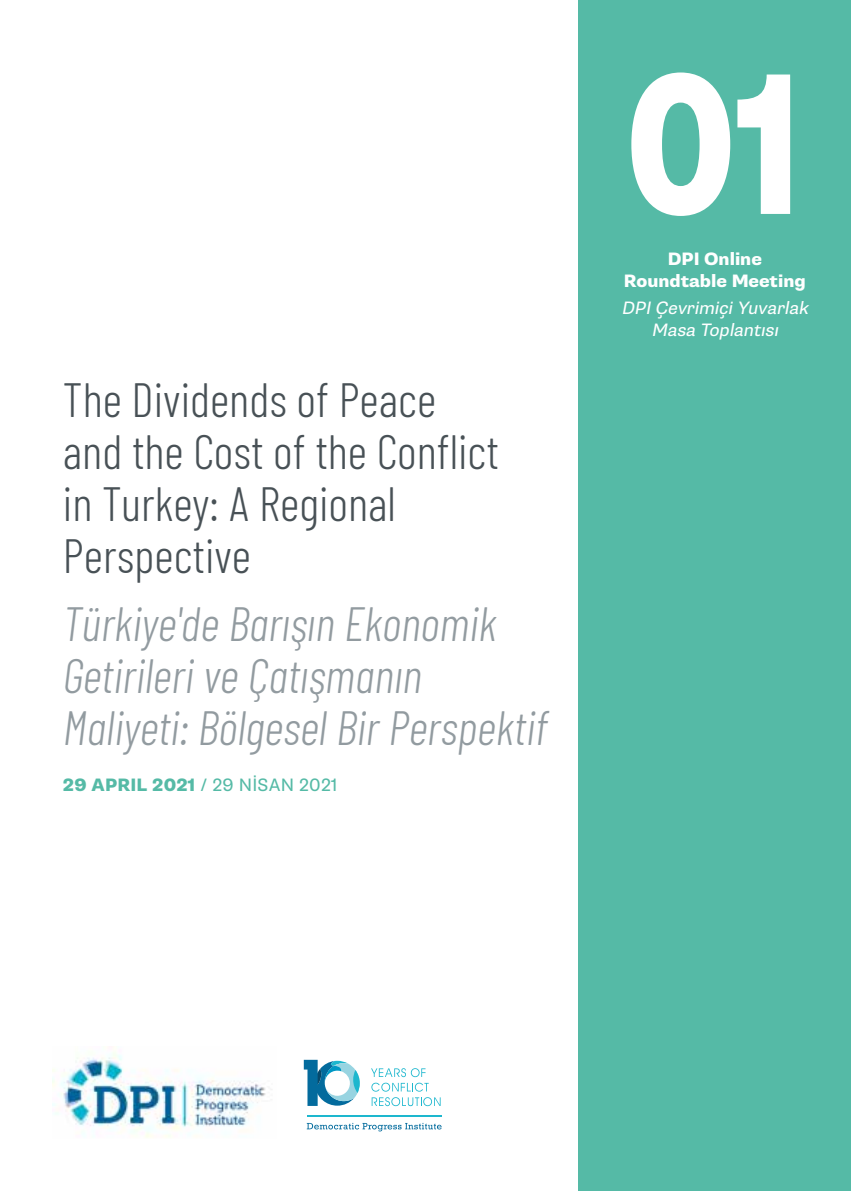
<style>
.page{position:relative;width:851px;height:1191px;background:#fff}
.page>*{position:absolute;margin:0;border:0;box-sizing:border-box;transform-origin:0 0}
.t1{font:800 202px "Supria Sans";color:#fff;scale:.79 1}
.t2{font:italic 300 48px/52px "Barlow Condensed";color:#929ba0}
.t3{font:300 48px/52px "Barlow Condensed";color:#485156}
.t4{font:italic 18px/22px "Supria Sans";color:#fff;text-align:center}
.t5{font:800 18px/22px "Supria Sans";color:#fff;text-align:center}
.t6{font:800 18px "Supria Sans";letter-spacing:.01em;color:#55baa6}
.s1{font-weight:500}
.s2{font-weight:400}
</style>
<div class="page">
<div style="left:578px;top:0;width:272px;height:1191px;background:#55baa6"></div>
<img style="left:53px;top:1052px;width:219px;height:86px">
<svg style="left:304px;top:1059px;width:56px;height:47px"></svg>
<svg style="left:371px;top:1068px;width:57px;height:23px"></svg>
<svg style="left:371px;top:1097px;width:69px;height:9px"></svg>
<hr style="left:306px;top:1115px;width:135px;height:2px;background:#1db7ce">
<svg style="left:307px;top:1122px;width:134px;height:9px"></svg>
<p class="t3" style="left:63px;top:372px;width:437px">The Dividends of Peace and the Cost of the Conflict in Turkey: A Regional<br>Perspective</p>
<p class="t2" style="left:63px;top:596px;width:486px">Türkiye'de Barışın Ekonomik<br>Getirileri ve Çatışmanın<br>Maliyeti: Bölgesel Bir Perspektif</p>
<p class="t6" style="left:63px;top:774px;width:276px">29 APRIL 2021 <span class="s1">/</span> <span class="s2">29 NİSAN 2021</span></p>
<h1 class="t1" style="left:625px;top:20px;width:228px">01</h1>
<p class="t5" style="left:624px;top:248px;width:183px">DPI Online<br>Roundtable Meeting</p>
<p class="t4" style="left:621px;top:297px;width:192px">DPIÇevrimiçiYuvarlak<br>Masa Toplantısı</p>
</div>
